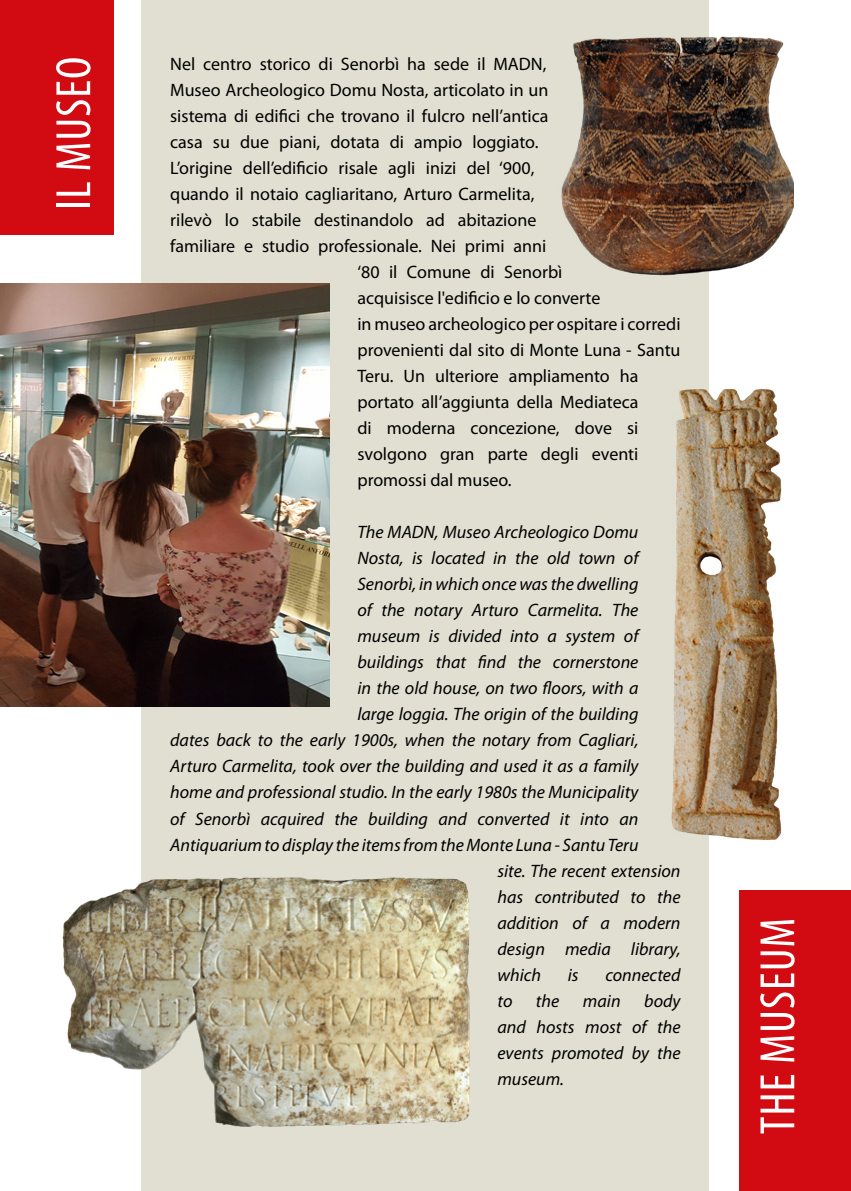
<style>
.page{position:relative;width:851px;height:1191px;background:#fff}
.page>*{position:absolute;margin:0;border:0;box-sizing:border-box;transform-origin:0 0}
.t1{font:condensed 50px "Myriad Pro";letter-spacing:.02em;color:#fff}
.t2{font:italic 18px/26px "Myriad Pro";color:#000;text-align:justify}
.t3{font:18px "Myriad Pro";color:#000}
</style>
<div class="page">
<div style="left:739px;top:891px;width:111px;height:300px;background:#d20a11"></div>
<div style="left:142px;top:0;width:567px;height:1191px;background:#e0dfd1"></div>
<div style="left:0;top:0;width:113px;height:234px;background:#d20a11"></div>
<img style="left:561px;top:36px;width:232px;height:240px">
<img style="left:0;top:284px;width:329px;height:422px">
<img style="left:62px;top:873px;width:408px;height:271px">
<img style="left:671px;top:388px;width:111px;height:453px">
<p class="t1" style="left:43px;top:210px;width:154px;rotate:-90deg">IL MUSEO</p>
<p class="t3" style="left:170px;top:53px;width:378px">Nel centro storico di Senorbì ha sede il MADN,</p>
<p class="t3" style="left:170px;top:79px;width:379px">Museo Archeologico Domu Nosta, articolato in un</p>
<p class="t3" style="left:170px;top:105px;width:380px">sistema di edifici che trovano il fulcro nell’antica</p>
<p class="t3" style="left:170px;top:131px;width:370px">casa su due piani, dotata di ampio loggiato.</p>
<p class="t3" style="left:170px;top:157px;width:365px">L’origine dell’edificio risale agli inizi del ‘900,</p>
<p class="t3" style="left:170px;top:183px;width:366px">quando il notaio cagliaritano, Arturo Carmelita,</p>
<p class="t3" style="left:170px;top:209px;width:367px">rilevò lo stabile destinandolo ad abitazione</p>
<p class="t3" style="left:170px;top:235px;width:377px">familiare e studio professionale. Nei primi anni</p>
<p class="t3" style="left:357px;top:261px;width:206px">‘80 il Comune di Senorbì</p>
<p class="t3" style="left:357px;top:287px;width:244px">acquisisce l'edificio e lo converte</p>
<p class="t3" style="left:357px;top:313px;width:324px">in museo archeologico per ospitare i corredi</p>
<p class="t3" style="left:357px;top:339px;width:324px">provenienti dal sito di Monte Luna - Santu</p>
<p class="t3" style="left:357px;top:365px;width:282px">Teru. Un ulteriore ampliamento ha</p>
<p class="t3" style="left:357px;top:391px;width:282px">portato all’aggiunta della Mediateca</p>
<p class="t3" style="left:357px;top:417px;width:282px">di moderna concezione, dove si</p>
<p class="t3" style="left:357px;top:443px;width:282px">svolgono gran parte degli eventi</p>
<p class="t3" style="left:357px;top:469px;width:156px">promossi dal museo.</p>
<p class="t2" style="left:357px;top:519px;width:282px">The MADN, Museo Archeologico Domu</p>
<p class="t2" style="left:357px;top:545px;width:282px">Nosta, is located in the old town of</p>
<p class="t2" style="left:357px;top:571px;width:282px">Senorbì, in which once was the dwelling</p>
<p class="t2" style="left:357px;top:597px;width:282px">of the notary Arturo Carmelita. The</p>
<p class="t2" style="left:357px;top:623px;width:282px">museum is divided into a system of</p>
<p class="t2" style="left:357px;top:649px;width:282px">buildings that find the cornerstone</p>
<p class="t2" style="left:357px;top:675px;width:282px">in the old house, on two floors, with a</p>
<p class="t2" style="left:357px;top:701px;width:282px">large loggia. The origin of the building</p>
<p class="t2" style="left:170px;top:727px;width:469px">dates back to the early 1900s, when the notary from Cagliari,</p>
<p class="t2" style="left:170px;top:753px;width:469px">Arturo Carmelita, took over the building and used it as a family</p>
<p class="t2" style="left:170px;top:779px;width:469px">home and professional studio. In the early 1980s the Municipality</p>
<p class="t2" style="left:170px;top:805px;width:469px">of Senorbì acquired the building and converted it into an</p>
<p class="t2" style="left:170px;top:831px;width:469px">Antiquarium to display the items from the Monte Luna - Santu Teru</p>
<p class="t2" style="left:497px;top:857px;width:184px">site. The recent extension</p>
<p class="t2" style="left:497px;top:883px;width:184px">has contributed to the</p>
<p class="t2" style="left:497px;top:909px;width:184px">addition of a modern</p>
<p class="t2" style="left:497px;top:935px;width:184px">design media library,</p>
<p class="t2" style="left:497px;top:961px;width:45px">which</p>
<p class="t2" style="left:567px;top:961px;width:12px">is</p>
<p class="t2" style="left:605px;top:961px;width:77px">connected</p>
<p class="t2" style="left:497px;top:987px;width:16px">to</p>
<p class="t2" style="left:536px;top:987px;width:25px">the</p>
<p class="t2" style="left:583px;top:987px;width:39px">main</p>
<p class="t2" style="left:497px;top:987px;width:184px;text-indent:147px">body and hosts most of the events promoted by the museum.</p>
<p class="t1" style="left:747px;top:1134px;width:218px;rotate:-90deg">THE MUSEUM</p>
</div>
